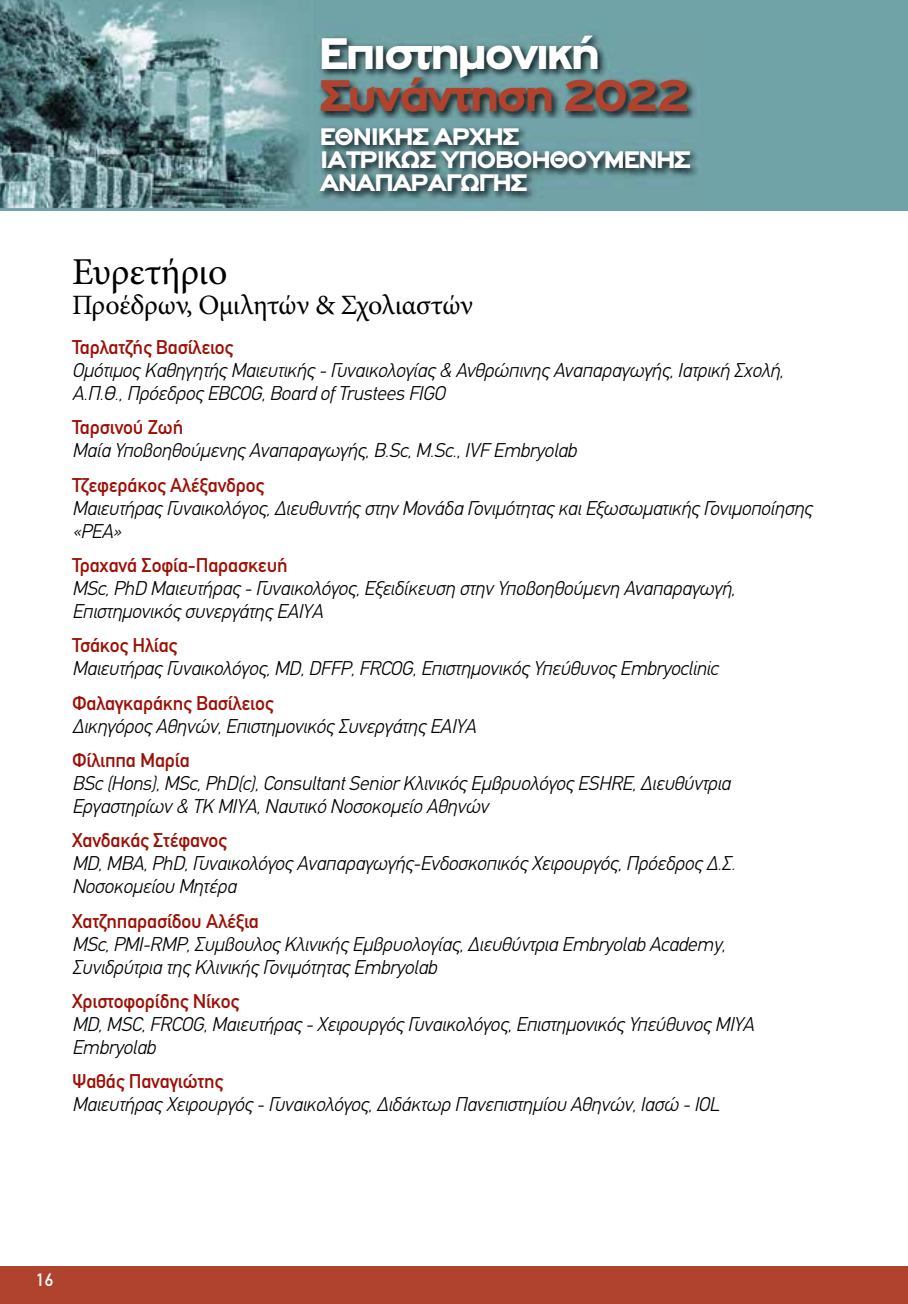
<style>
.page{position:relative;width:908px;height:1304px;background:#fff}
.page>*{position:absolute;margin:0;border:0;box-sizing:border-box;transform-origin:0 0}
.t1{font:900 47.2px "PF Highway Gothic Ext";letter-spacing:-.05em;color:#af432d}
.t2{font:900 47.2px "PF Highway Gothic Ext";letter-spacing:-.05em;color:#fff}
.t3{font:38px "Minion Pro";letter-spacing:-.01em;color:#000}
.t4{font:28px "Minion Pro";letter-spacing:-.02em;color:#000}
.t5{font:900 25.6px/22.8px "PF Highway Gothic Ext";letter-spacing:-.05em;color:#fff}
.t6{font:italic 300 20px/23px "PF Din Text";letter-spacing:-.01em;color:#000}
.t7{font:500 20px "PF Din Text";letter-spacing:-.01em;color:#9c1006}
.t8{font:500 18px "PF Din Text";color:#fff}
</style>
<div class="page">
<div style="left:0;top:0;width:907px;height:211px;background:#70a3a8"></div>
<div style="left:0;top:1266px;width:907px;height:38px;background:#af432d"></div>
<img style="left:0;top:0;width:306px;height:208px">
<img style="left:319px;top:34px;width:377px;height:84px">
<img style="left:319px;top:134px;width:378px;height:66px">
<img style="left:321px;top:127px;width:204px;height:7px">
<h1 class="t2" style="left:319px;top:27px;width:283px">Επιστηµονική</h1>
<h1 class="t1" style="left:319px;top:69px;width:372px">Συνάντηση 2022</h1>
<p class="t5" style="left:319px;top:126px;width:372px">ΕΘΝΙΚΗΣ ΑΡΧΗΣ<br>ΙΑΤΡΙΚΩΣ ΥΠΟΒΟΗΘΟΥΜΕΝΗΣ<br>ΑΝΑΠΑΡΑΓΩΓΗΣ</p>
<h2 class="t3" style="left:72px;top:247px;width:157px">Ευρετήριο</h2>
<h3 class="t4" style="left:72px;top:286px;width:402px">Προέδρων, Ομιλητών &amp; Σχολιαστών</h3>
<p class="t7" style="left:72px;top:336px;width:162px">Ταρλατζής Βασίλειος</p>
<p class="t6" style="left:72px;top:359px;width:712px">Ομότιμος Καθηγητής Μαιευτικής - Γυναικολογίας &amp; Ανθρώπινης Αναπαραγωγής, Ιατρική Σχολή,<br>Α.Π.Θ., Πρόεδρος EBCOG, Board of Trustees FIGO</p>
<p class="t7" style="left:72px;top:416px;width:113px">Ταρσινού Ζωή</p>
<p class="t6" style="left:72px;top:439px;width:505px">Μαία Υποβοηθούμενης Αναπαραγωγής, B.Sc, M.Sc., IVF Embryolab</p>
<p class="t7" style="left:72px;top:473px;width:193px">Τζεφεράκος Αλέξανδρος</p>
<p class="t6" style="left:72px;top:496px;width:741px">Μαιευτήρας Γυναικολόγος, Διευθυντής στην Μονάδα Γονιμότητας και Εξωσωματικής Γονιμοποίησης «ΡΕΑ»</p>
<p class="t7" style="left:72px;top:554px;width:217px">Τραχανά Σοφία-Παρασκευή</p>
<p class="t6" style="left:72px;top:577px;width:664px">MSc, PhD Μαιευτήρας - Γυναικολόγος, Εξειδίκευση στην Υποβοηθούμενη Αναπαραγωγή,<br>Επιστημονικός συνεργάτης ΕΑΙΥΑ</p>
<p class="t7" style="left:72px;top:634px;width:107px">Τσάκος Ηλίας</p>
<p class="t6" style="left:72px;top:657px;width:647px">Μαιευτήρας Γυναικολόγος, MD, DFFP, FRCOG, Επιστημονικός Υπεύθυνος Embryoclinic</p>
<p class="t7" style="left:72px;top:691px;width:203px">Φαλαγκαράκης Βασίλειος</p>
<p class="t6" style="left:72px;top:714px;width:405px">Δικηγόρος Αθηνών, Επιστημονικός Συνεργάτης ΕΑΙΥΑ</p>
<p class="t7" style="left:72px;top:749px;width:119px">Φίλιππα Μαρία</p>
<p class="t6" style="left:72px;top:772px;width:659px">BSc (Hons), MSc, PhD(c), Consultant Senior Κλινικός Εμβρυολόγος ESHRE, Διευθύντρια<br>Εργαστηρίων &amp; ΤΚ ΜΙΥΑ, Ναυτικό Νοσοκομείο Αθηνών</p>
<p class="t7" style="left:72px;top:829px;width:156px">Χανδακάς Στέφανος</p>
<p class="t6" style="left:72px;top:852px;width:664px">MD, MBA, PhD, Γυναικολόγος Αναπαραγωγής-Ενδοσκοπικός Χειρουργός, Πρόεδρος Δ.Σ.<br>Νοσοκομείου Μητέρα</p>
<p class="t7" style="left:72px;top:909px;width:188px">Χατζηπαρασίδου Αλέξια</p>
<p class="t6" style="left:72px;top:932px;width:654px">MSc, PMI-RMP, Συμβουλος Κλινικής Εμβρυολογίας, Διευθύντρια Embryolab Academy,<br>Συνιδρύτρια της Κλινικής Γονιμότητας Embryolab</p>
<p class="t7" style="left:72px;top:990px;width:168px">Χριστοφορίδης Νίκος</p>
<p class="t6" style="left:72px;top:1013px;width:683px">MD, MSC, FRCOG, Μαιευτήρας - Χειρουργός Γυναικολόγος, Επιστημονικός Υπεύθυνος ΜΙΥΑ<br>Embryolab</p>
<p class="t7" style="left:72px;top:1070px;width:152px">Ψαθάς Παναγιώτης</p>
<p class="t6" style="left:72px;top:1093px;width:648px">Μαιευτήρας Χειρουργός - Γυναικολόγος, Διδάκτωρ Πανεπιστημίου Αθηνών, Ιασώ - IOL</p>
<p class="t8" style="left:36px;top:1269px;width:19px">16</p>
</div>
